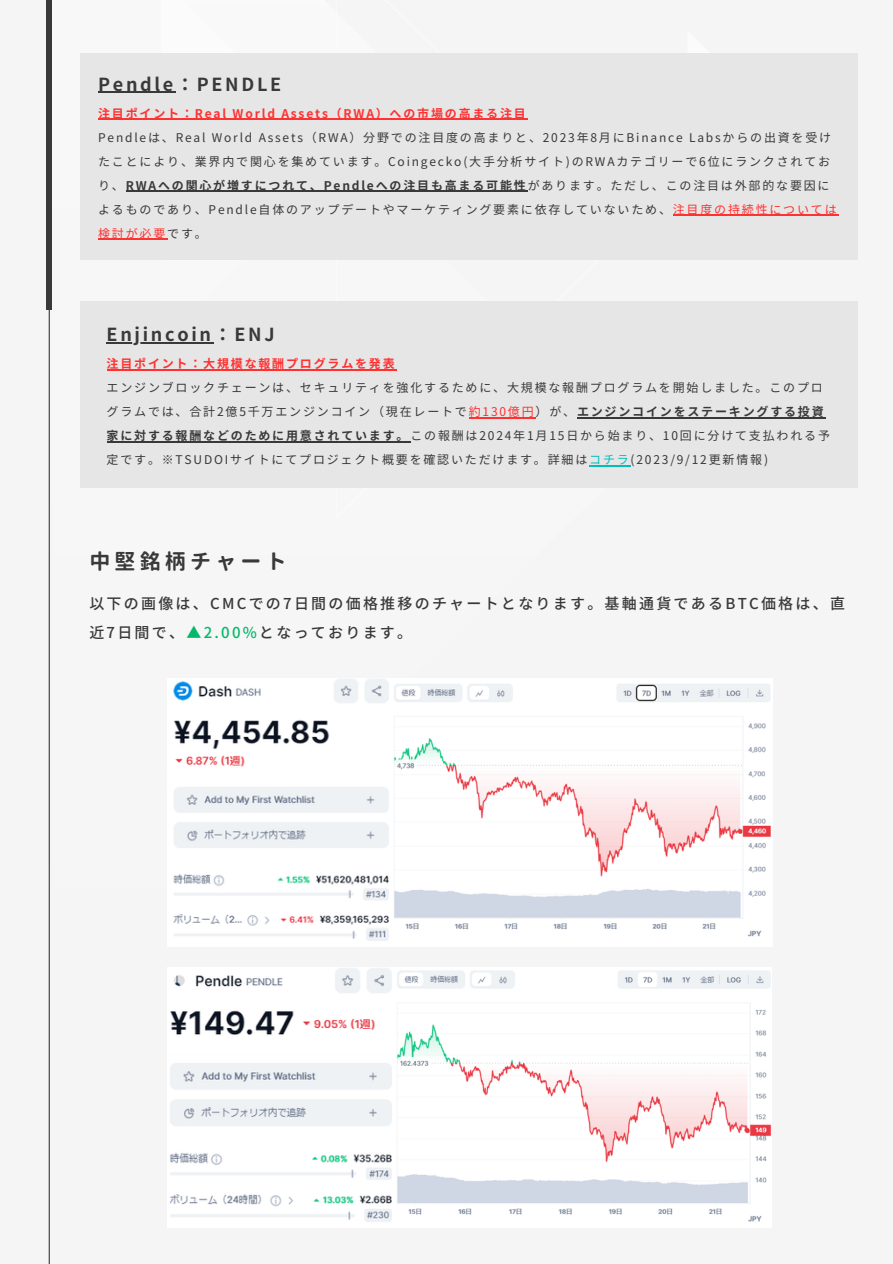
<style>
.page{position:relative;width:893px;height:1264px;background:#fff}
.page>*{position:absolute;margin:0;border:0;box-sizing:border-box;transform-origin:0 0}
.t1{font:700 21px "Gen Jyuu Gothic";letter-spacing:.2em;color:#393939}
.t2{font:700 18px "Noto Sans JP";letter-spacing:.15em;color:#393939}
.t3{font:500 15px/29.2px "Noto Sans JP";letter-spacing:.15em;color:#393939}
.t4{font:12px/24px "Noto Sans JP";letter-spacing:.15em;color:#393939}
.t5{font:700 12px "Noto Sans JP";letter-spacing:.15em;color:#ff3131}
.s1{font-weight:700}
.s2{color:#ff3131}
.s3{color:#00bfbb}
.s4{color:#01b96c}
</style>
<div class="page">
<div style="left:0;top:0;width:892px;height:1263px;background:#f6f5f5"></div>
<svg style="left:687px;top:53px;width:68px;height:1px"></svg>
<div style="left:46px;top:0;width:6px;height:310px;background:#393939"></div>
<hr style="left:49px;top:0;width:1px;height:1263px;background:#393939">
<div style="left:81px;top:302px;width:776px;height:186px;background:#e6e6e6"></div>
<img style="left:173px;top:681px;width:598px;height:258px">
<img style="left:170px;top:974px;width:601px;height:248px">
<hr style="left:107px;top:342px;width:107px;height:1px;background:#393939">
<hr style="left:107px;top:369px;width:289px;height:1px;background:#ff3131">
<hr style="left:468px;top:417px;width:67px;height:1px;background:#ff3131">
<hr style="left:577px;top:417px;width:248px;height:1px;background:#393939">
<hr style="left:107px;top:441px;width:303px;height:1px;background:#393939">
<hr style="left:589px;top:465px;width:41px;height:1px;background:#00bfbb">
<div style="left:81px;top:54px;width:776px;height:206px;background:#e6e6e6"></div>
<hr style="left:98px;top:92px;width:78px;height:1px;background:#393939">
<hr style="left:98px;top:119px;width:429px;height:1px;background:#ff3131">
<hr style="left:126px;top:191px;width:401px;height:1px;background:#393939">
<hr style="left:672px;top:215px;width:166px;height:1px;background:#ff3131">
<hr style="left:98px;top:239px;width:69px;height:1px;background:#ff3131">
<p class="t2" style="left:98px;top:70px;width:184px">Pendle：PENDLE</p>
<p class="t5" style="left:98px;top:104px;width:425px">注目ポイント：Real World Assets（RWA）への市場の高まる注目</p>
<p class="t4" style="left:98px;top:125px;width:740px">Pendleは、Real World Assets（RWA）分野での注目度の高まりと、2023年8月にBinance Labsからの出資を受けたことにより、業界内で関心を集めています。Coingecko(大手分析サイト)のRWAカテゴリーで6位にランクされており、<span class="s1">RWAへの関心が増すにつれて、Pendleへの注目も高まる可能性</span>があります。ただし、この注目は外部的な要因によるものであり、Pendle自体のアップデートやマーケティング要素に依存していないため、<span class="s2">注目度の持続性については検討が必要</span>です。</p>
<p class="t2" style="left:107px;top:320px;width:169px">Enjincoin：ENJ</p>
<p class="t5" style="left:107px;top:354px;width:290px">注目ポイント：大規模な報酬プログラムを発表</p>
<p class="t4" style="left:107px;top:375px;width:724px">エンジンブロックチェーンは、セキュリティを強化するために、大規模な報酬プログラムを開始しました。このプログラムでは、合計2億5千万エンジンコイン（現在レートで<span class="s2">約130億円</span>）が、<span class="s1">エンジンコインをステーキングする投資家に対する報酬などのために用意されています。</span>この報酬は2024年1月 15日から始まり、10回に分けて支払われる予定です。※TSUDOIサイトにてプロジェクト概要を確認いただけます。詳細は<span class="s3">コチラ</span>(2023/9/12更新情報)</p>
<p class="t1" style="left:89px;top:547px;width:199px">中堅銘柄チャート</p>
<p class="t3" style="left:89px;top:588px;width:757px">以下の画像は、CMCでの7日間の価格推移のチャートとなります。基軸通貨であるBTC価格は、直近7日間で、<span class="s4">▲2.00%</span>となっております。</p>
</div>
